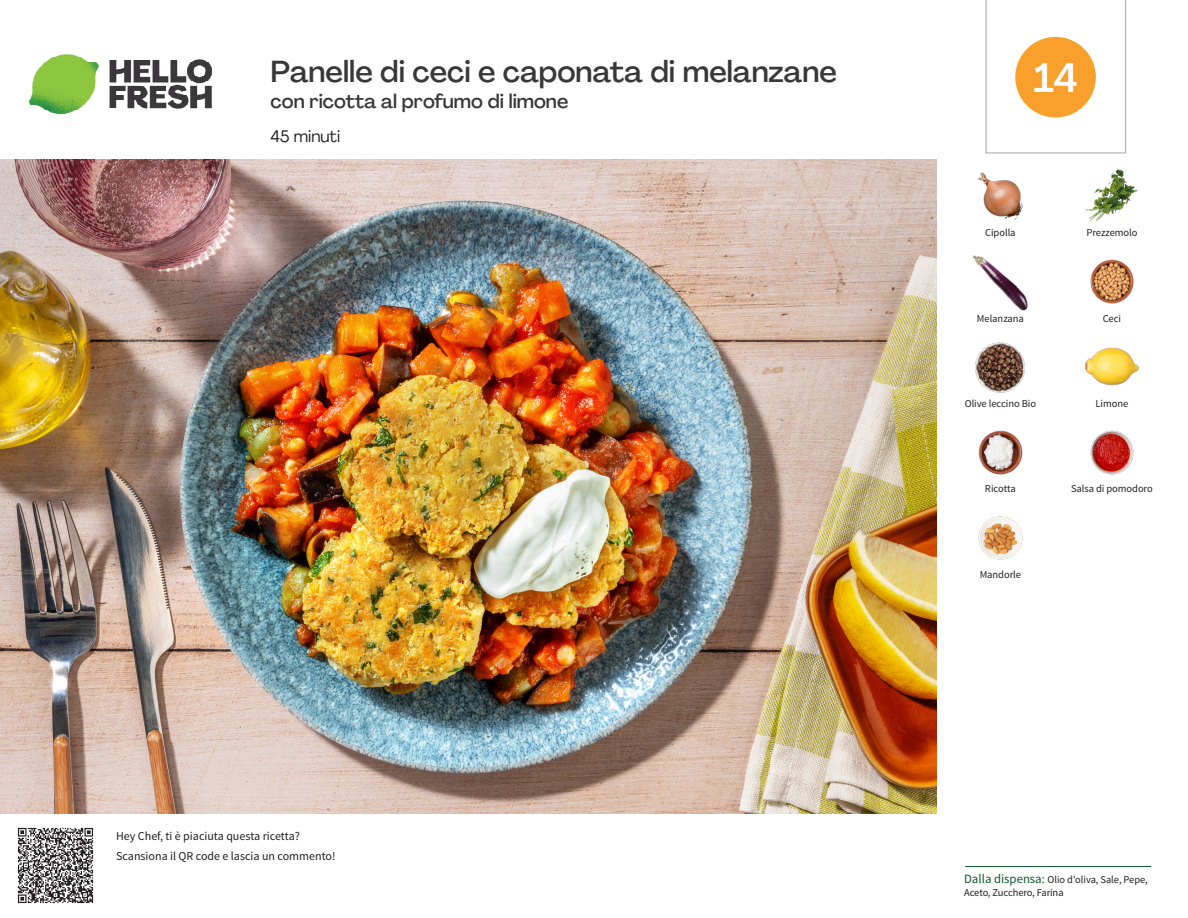
<style>
.page{position:relative;width:1188px;height:918px;background:#fff}
.page>*{position:absolute;margin:0;border:0;box-sizing:border-box;transform-origin:0 0}
._24_Recipe_Nr_Bag{font:500 40.5px "Agrandir";color:#fff}
._15_Titel_UK{font:500 30px "Agrandir";color:#383839}
._15_Titel_UK-2{font:500 19.5px "Agrandir";color:#383839}
._02_Box_Type{font:16.5px "Agrandir";color:#231f20}
._06_Before_Start{font:12px "Source Sans Pro";color:#231f20}
._18_FRONT_ingredients_UK{font:10.5px "Source Sans Pro";letter-spacing:-.005em;color:#231f20}
.t1{font:10.5px/13.5px "Source Sans Variable";letter-spacing:-.005em;color:#231f20}
.s1{font-family:"Source Sans Pro";font-size:12.75px;color:#0e572c}
</style>
<div class="page">
<img style="left:30px;top:54px;width:181px;height:61px">
<hr style="left:965px;top:866px;width:186px;height:1px;background:#0e572c">
<img style="left:0;top:159px;width:936px;height:655px">
<img style="left:1086px;top:169px;width:53px;height:52px">
<img style="left:977px;top:172px;width:46px;height:48px">
<img style="left:1090px;top:259px;width:44px;height:45px">
<img style="left:973px;top:255px;width:55px;height:55px">
<img style="left:1084px;top:347px;width:55px;height:39px">
<img style="left:975px;top:342px;width:50px;height:51px">
<img style="left:1090px;top:430px;width:44px;height:45px">
<img style="left:978px;top:430px;width:45px;height:45px">
<img style="left:978px;top:516px;width:45px;height:44px">
<img style="left:17px;top:827px;width:77px;height:77px">
<svg style="left:985px;top:0;width:141px;height:154px"></svg>
<p class="_15_Titel_UK" style="left:271px;top:53px;width:568px">Panelle di ceci e caponata di melanzane</p>
<p class="_15_Titel_UK-2" style="left:271px;top:89px;width:299px">con ricotta al profumo di limone</p>
<p class="_02_Box_Type" style="left:271px;top:126px;width:71px">45 minuti</p>
<p class="_06_Before_Start" style="left:116px;top:829px;width:185px">Hey Chef, ti è piaciuta questa ricetta?</p>
<p class="_06_Before_Start" style="left:116px;top:848px;width:221px">Scansiona il QR code e lascia un commento!</p>
<p class="_24_Recipe_Nr_Bag" style="left:1033px;top:53px;width:46px">14</p>
<p class="_18_FRONT_ingredients_UK" style="left:985px;top:226px;width:32px">Cipolla</p>
<p class="_18_FRONT_ingredients_UK" style="left:1086px;top:226px;width:53px">Prezzemolo</p>
<p class="_18_FRONT_ingredients_UK" style="left:977px;top:312px;width:48px">Melanzana</p>
<p class="_18_FRONT_ingredients_UK" style="left:1103px;top:312px;width:20px">Ceci</p>
<p class="_18_FRONT_ingredients_UK" style="left:965px;top:397px;width:73px">Olive leccino Bio</p>
<p class="_18_FRONT_ingredients_UK" style="left:1096px;top:397px;width:34px">Limone</p>
<p class="_18_FRONT_ingredients_UK" style="left:985px;top:482px;width:32px">Ricotta</p>
<p class="_18_FRONT_ingredients_UK" style="left:1071px;top:482px;width:83px">Salsa di pomodoro</p>
<p class="_18_FRONT_ingredients_UK" style="left:980px;top:568px;width:43px">Mandorle</p>
<p class="t1" style="left:964px;top:873px;width:185px"><span class="s1">Dalla dispensa:</span> Olio d'oliva, Sale, Pepe,<br>Aceto, Zucchero, Farina</p>
</div>
